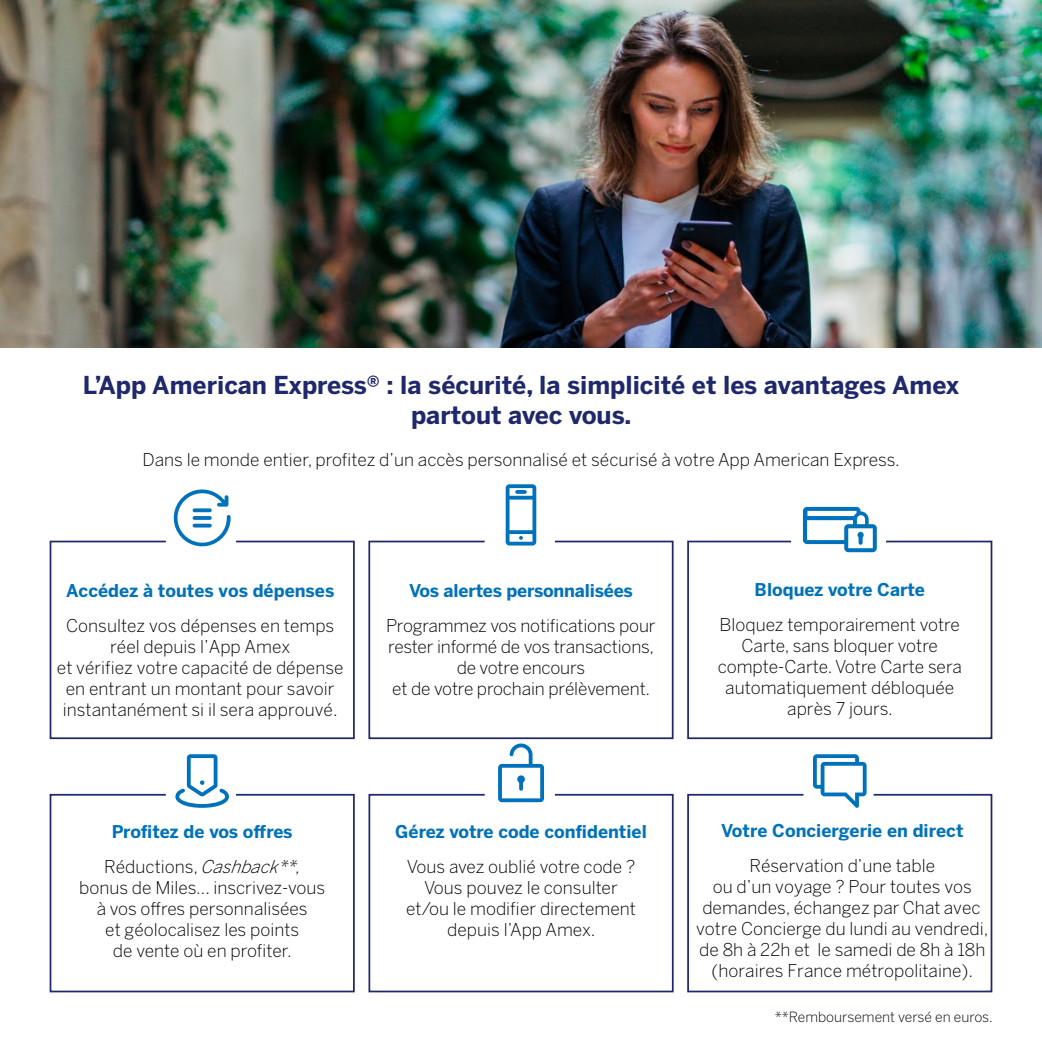
<style>
.page{position:relative;width:1042px;height:1042px;background:#fff}
.page>*{position:absolute;margin:0;border:0;box-sizing:border-box;transform-origin:0 0}
.t1{font:700 24.5px/29.4px "Benton Sans";color:#20286d;text-align:center}
.t2{font:300 17.5px/21px "Benton Sans";color:#000;text-align:center}
.t3{font:700 17.5px/35px "Benton Sans";color:#0072bb;text-align:center}
.t4{font:300 14px "Benton Sans";color:#000}
.s1{font-weight:700;color:#0072bb}
.s2{font-style:italic}
.s3{font-weight:300;color:#000}
</style>
<div class="page">
<img style="left:0;top:0;width:1042px;height:347px">
<svg style="left:173px;top:489px;width:58px;height:51px"></svg>
<svg style="left:813px;top:754px;width:53px;height:39px"></svg>
<svg style="left:506px;top:484px;width:30px;height:56px"></svg>
<svg style="left:176px;top:754px;width:52px;height:39px"></svg>
<svg style="left:498px;top:743px;width:46px;height:50px"></svg>
<svg style="left:49px;top:540px;width:306px;height:200px"></svg>
<svg style="left:368px;top:793px;width:306px;height:200px"></svg>
<svg style="left:49px;top:793px;width:306px;height:200px"></svg>
<svg style="left:368px;top:540px;width:306px;height:200px"></svg>
<svg style="left:687px;top:540px;width:306px;height:200px"></svg>
<svg style="left:687px;top:793px;width:306px;height:200px"></svg>
<svg style="left:803px;top:507px;width:74px;height:45px"></svg>
<p class="t1" style="left:83px;top:370px;width:878px">L’App American Express® : la sécurité, la simplicité et les avantages Amex partout avec vous.</p>
<p class="t2" style="left:143px;top:449px;width:759px">Dans le monde entier, profitez d’un accès personnalisé et sécurisé à votre App American Express.</p>
<p class="t2" style="left:66px;top:572px;width:270px;line-height:34.8px;text-align:left"><span class="s1">Accédez à toutes vos dépenses<br></span>Consultez vos dépenses en temps</p>
<p class="t2" style="left:57px;top:635px;width:288px">réel depuis l’App Amex<br>et vérifiez votre capacité de dépense en entrant un montant pour savoir instantanément si il sera approuvé.</p>
<p class="t3" style="left:112px;top:813px;width:182px">Profitez de vos offres</p>
<p class="t2" style="left:79px;top:855px;width:248px">Réductions, <span class="s2">Cashback**, </span>bonus de Miles… inscrivez-vous à vos offres personnalisées<br>et géolocalisez les points<br>de vente où en profiter.</p>
<p class="t3" style="left:409px;top:573px;width:225px">Vos alertes personnalisées</p>
<p class="t2" style="left:386px;top:615px;width:271px">Programmez vos notifications pour rester informé de vos transactions, de votre encours<br>et de votre prochain prélèvement.</p>
<p class="t3" style="left:754px;top:571px;width:172px">Bloquez votre Carte</p>
<p class="t2" style="left:718px;top:613px;width:246px">Bloquez temporairement votre<br>Carte, sans bloquer votre compte-Carte. Votre Carte sera automatiquement débloquée après 7 jours.</p>
<p class="t3" style="left:395px;top:813px;width:253px">Gérez votre code confidentiel</p>
<p class="t2" style="left:406px;top:855px;width:231px">Vous avez oublié votre code ?<br>Vous pouvez le consulter et/ou le modifier directement depuis l’App Amex.</p>
<p class="t3" style="left:721px;top:813px;width:244px">Votre Conciergerie en direct<br><span class="s3">Réservation d’une table</span></p>
<p class="t2" style="left:696px;top:876px;width:294px">ou d’un voyage ? Pour toutes vos demandes, échangez par Chat avec votre Concierge du lundi au vendredi, de 8h à 22h et le samedi de 8h à 18h (horaires France métropolitaine).</p>
<p class="t4" style="left:775px;top:1009px;width:220px">**Remboursement versé en euros.</p>
</div>
